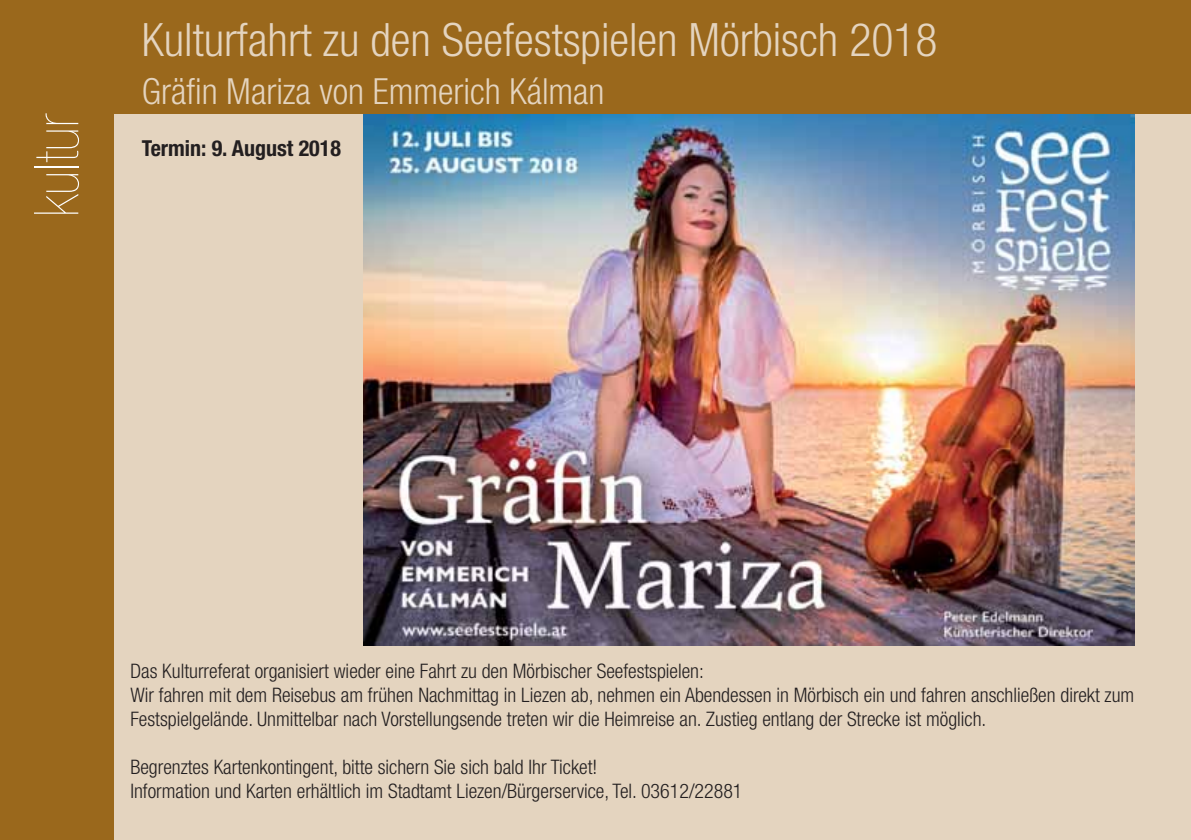
<style>
.page{position:relative;width:1191px;height:840px;background:#fff}
.page>*{position:absolute;margin:0;border:0;box-sizing:border-box;transform-origin:0 0}
.t1{font:900 condensed 62px "Helvetica Neue";color:#fff}
.t2{font:300 condensed 46px "Helvetica Neue";color:#e4d4bf}
.t3{font:300 condensed 36px "Helvetica Neue";color:#e4d4bf}
.t4{font:700 condensed 22px "Helvetica Neue";color:#231f20}
.t5{font:300 condensed 20px/24px "Helvetica Neue";color:#231f20}
</style>
<div class="page">
<div style="left:0;top:0;width:1191px;height:839px;background:#e4d4bf"></div>
<img style="left:363px;top:113px;width:771px;height:532px">
<div style="left:0;top:0;width:113px;height:839px;background:#9a681c"></div>
<div style="left:0;top:0;width:1191px;height:113px;background:#9a681c"></div>
<h1 class="t1" style="left:34px;top:217px;width:105px;rotate:-90deg">kultur</h1>
<h2 class="t2" style="left:142px;top:23px;width:797px">Kulturfahrt zu den Seefestspielen Mörbisch 2018</h2>
<h3 class="t3" style="left:142px;top:78px;width:464px">Gräfin Mariza von Emmerich Kálman</h3>
<p class="t4" style="left:142px;top:140px;width:201px">Termin: 9. August 2018</p>
<p class="t5" style="left:130px;top:660px;width:1005px">Das Kulturreferat organisiert wieder eine Fahrt zu den Mörbischer Seefestspielen:<br>Wir fahren mit dem Reisebus am frühen Nachmittag in Liezen ab, nehmen ein Abendessen in Mörbisch ein und fahren anschließen direkt zum<br>Festspielgelände. Unmittelbar nach Vorstellungsende treten wir die Heimreise an. Zustieg entlang der Strecke ist möglich.</p>
<p class="t5" style="left:130px;top:756px;width:613px">Begrenztes Kartenkontingent, bitte sichern Sie sich bald Ihr Ticket!<br>Information und Karten erhältlich im Stadtamt Liezen/Bürgerservice, Tel. 03612/22881</p>
</div>
